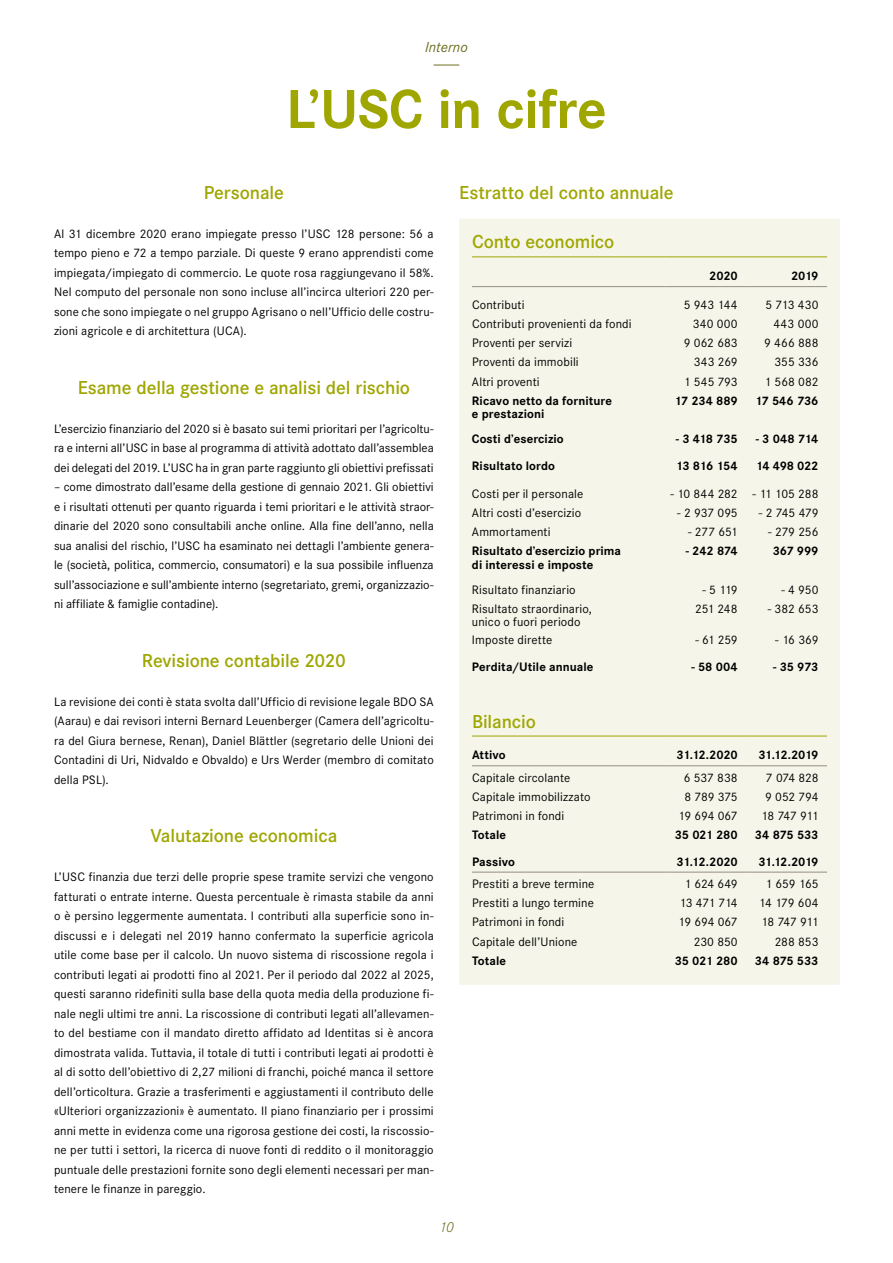
<style>
.page{position:relative;width:893px;height:1263px;background:#fff}
.page>*{position:absolute;margin:0;border:0;box-sizing:border-box;transform-origin:0 0}
.t1{font:700 57px "Corporate S";letter-spacing:-.015em;color:#9fa600}
.t2{font:600 19.5px "Corporate S";letter-spacing:-.005em;color:#9fa600}
.t3{font:italic 15px "Corporate S";letter-spacing:.005em;color:#6d6d20}
.t4{font:italic 300 15px "Corporate S";color:#6d6d20}
.t5{font:12.75px/19.5px "Corporate S";letter-spacing:.01em;color:#000;text-align:justify}
.t6{font:700 12.75px/13.5px "Corporate S";letter-spacing:.005em;color:#000}
.t7{font:12.75px "Corporate S";letter-spacing:-.015em;color:#000}
</style>
<div class="page">
<svg style="left:434px;top:65px;width:25px;height:1px"></svg>
<div style="left:459px;top:219px;width:381px;height:766px;background:#f5f6e9"></div>
<hr style="left:472px;top:765px;width:193px;height:1px;background:#968c88">
<hr style="left:665px;top:765px;width:81px;height:1px;background:#968c88">
<hr style="left:746px;top:765px;width:81px;height:1px;background:#968c88">
<hr style="left:472px;top:872px;width:193px;height:1px;background:#968c88">
<hr style="left:665px;top:872px;width:81px;height:1px;background:#968c88">
<hr style="left:746px;top:872px;width:81px;height:1px;background:#968c88">
<hr style="left:472px;top:257px;width:193px;height:1px;background:#9fa600">
<hr style="left:665px;top:257px;width:81px;height:1px;background:#9fa600">
<hr style="left:746px;top:257px;width:81px;height:1px;background:#9fa600">
<hr style="left:746px;top:286px;width:81px;height:1px;background:#968c88">
<hr style="left:665px;top:286px;width:81px;height:1px;background:#968c88">
<hr style="left:472px;top:736px;width:193px;height:1px;background:#9fa600">
<hr style="left:665px;top:736px;width:81px;height:1px;background:#9fa600">
<hr style="left:746px;top:736px;width:81px;height:1px;background:#9fa600">
<hr style="left:472px;top:286px;width:193px;height:1px;background:#968c88">
<p class="t3" style="left:425px;top:39px;width:44px">Interno</p>
<h1 class="t1" style="left:286px;top:76px;width:322px">L’USC in cifre</h1>
<h2 class="t2" style="left:204px;top:181px;width:82px">Personale</h2>
<p class="t5" style="left:54px;top:224px;width:381px">Al 31 dicembre 2020 erano impiegate presso l’USC 128 persone: 56 a tempo pieno e 72 a tempo parziale. Di queste 9 erano apprendisti come impiegata/impiegato di commercio. Le quote rosa raggiungevano il 58%.<br>Nel computo del personale non sono incluse all’incirca ulteriori 220 per&shy;sone che sono impiegate o nel gruppo Agrisano o nell’Ufficio delle costru&shy;zioni agricole e di architettura (UCA).</p>
<h2 class="t2" style="left:78px;top:376px;width:334px">Esame della gestione e analisi del rischio</h2>
<p class="t5" style="left:54px;top:419px;width:381px">L’esercizio finanziario del 2020 si è basato sui temi prioritari per l’agricoltu&shy;ra e interni all’USC in base al programma di attività adottato dall’assemblea dei delegati del 2019. L’USC ha in gran parte raggiunto gli obiettivi prefissati</p>
<p class="t5" style="left:54px;top:477px;width:381px">– come dimostrato dall’esame della gestione di gennaio 2021. Gli obiettivi e i risultati ottenuti per quanto riguarda i temi prioritari e le attività straor&shy;dinarie del 2020 sono consultabili anche online. Alla fine dell’anno, nella sua analisi del rischio, l’USC ha esaminato nei dettagli l’ambiente genera&shy;le (società, politica, commercio, consumatori) e la sua possibile influenza sull’associazione e sull’ambiente interno (segretariato, gremi, organizzazio&shy;ni affiliate &amp; famiglie contadine).</p>
<h2 class="t2" style="left:142px;top:649px;width:205px">Revisione contabile 2020</h2>
<p class="t5" style="left:54px;top:692px;width:381px">La revisione dei conti è stata svolta dall’Ufficio di revisione legale BDO SA (Aarau) e dai revisori interni Bernard Leuenberger (Camera dell’agricoltu&shy;ra del Giura bernese, Renan), Daniel Blättler (segretario delle Unioni dei Contadini di Uri, Nidvaldo e Obvaldo) e Urs Werder (membro di comitato della PSL).</p>
<h2 class="t2" style="left:150px;top:824px;width:188px">Valutazione economica</h2>
<p class="t5" style="left:54px;top:867px;width:381px">L’USC finanzia due terzi delle proprie spese tramite servizi che vengono fatturati o entrate interne. Questa percentuale è rimasta stabile da anni o è persino leggermente aumentata. I contributi alla superficie sono in&shy;discussi e i delegati nel 2019 hanno confermato la superficie agricola utile come base per il calcolo. Un nuovo sistema di riscossione regola i contributi legati ai prodotti fino al 2021. Per il periodo dal 2022 al 2025, questi saranno ridefiniti sulla base della quota media della produzione fi&shy;nale negli ultimi tre anni. La riscossione di contributi legati all’allevamen&shy;to del bestiame con il mandato diretto affidato ad Identitas si è ancora dimostrata valida. Tuttavia, il totale di tutti i contributi legati ai prodotti è al di sotto dell’obiettivo di 2,27 milioni di franchi, poiché manca il settore dell’orticoltura. Grazie a trasferimenti e aggiustamenti il contributo delle «Ulteriori organizzazioni» è aumentato. Il piano finanziario per i prossimi anni mette in evidenza come una rigorosa gestione dei costi, la riscossio&shy;ne per tutti i settori, la ricerca di nuove fonti di reddito o il monitoraggio puntuale delle prestazioni fornite sono degli elementi necessari per man&shy;tenere le finanze in pareggio.</p>
<h2 class="t2" style="left:459px;top:181px;width:216px">Estratto del conto annuale</h2>
<h2 class="t2" style="left:472px;top:231px;width:144px">Conto economico</h2>
<p class="t6" style="left:709px;top:270px;width:30px">2020</p>
<p class="t6" style="left:791px;top:270px;width:29px">2019</p>
<p class="t5" style="left:472px;top:295px;width:54px">Contributi</p>
<p class="t5" style="left:684px;top:295px;width:55px">5 943 144</p>
<p class="t5" style="left:765px;top:295px;width:55px">5 713 430</p>
<p class="t5" style="left:472px;top:314px;width:161px">Contributi provenienti da fondi</p>
<p class="t5" style="left:693px;top:314px;width:46px">340 000</p>
<p class="t5" style="left:773px;top:314px;width:47px">443 000</p>
<p class="t5" style="left:472px;top:333px;width:102px">Proventi per servizi</p>
<p class="t5" style="left:684px;top:333px;width:55px">9 062 683</p>
<p class="t5" style="left:764px;top:333px;width:56px">9 466 888</p>
<p class="t5" style="left:472px;top:352px;width:108px">Proventi da immobili</p>
<p class="t5" style="left:694px;top:352px;width:45px">343 269</p>
<p class="t5" style="left:774px;top:352px;width:46px">355 336</p>
<p class="t5" style="left:472px;top:372px;width:69px">Altri proventi</p>
<p class="t5" style="left:684px;top:372px;width:56px">1 545 793</p>
<p class="t5" style="left:765px;top:372px;width:55px">1 568 082</p>
<p class="t6" style="left:472px;top:394px;width:142px">Ricavo netto da forniture e prestazioni</p>
<p class="t6" style="left:674px;top:394px;width:65px">17 234 889</p>
<p class="t6" style="left:755px;top:394px;width:65px">17 546 736</p>
<p class="t6" style="left:472px;top:432px;width:93px">Costi d’esercizio</p>
<p class="t6" style="left:676px;top:432px;width:63px">- 3 418 735</p>
<p class="t6" style="left:756px;top:432px;width:64px">- 3 048 714</p>
<p class="t6" style="left:472px;top:460px;width:85px">Risultato lordo</p>
<p class="t6" style="left:676px;top:460px;width:63px">13 816 154</p>
<p class="t6" style="left:756px;top:460px;width:64px">14 498 022</p>
<p class="t5" style="left:472px;top:484px;width:113px">Costi per il personale</p>
<p class="t7" style="left:670px;top:486px;width:150px">- 10 844 282 - 11 105 288</p>
<p class="t5" style="left:472px;top:503px;width:111px">Altri costi d’esercizio</p>
<p class="t5" style="left:677px;top:503px;width:62px">- 2 937 095</p>
<p class="t5" style="left:759px;top:503px;width:61px">- 2 745 479</p>
<p class="t5" style="left:472px;top:522px;width:80px">Ammortamenti</p>
<p class="t5" style="left:688px;top:522px;width:51px">- 277 651</p>
<p class="t5" style="left:768px;top:522px;width:52px">- 279 256</p>
<p class="t6" style="left:472px;top:545px;width:151px">Risultato d’esercizio prima di interessi e imposte</p>
<p class="t6" style="left:686px;top:545px;width:54px">- 242 874</p>
<p class="t6" style="left:773px;top:545px;width:47px">367 999</p>
<p class="t5" style="left:472px;top:580px;width:105px">Risultato finanziario</p>
<p class="t5" style="left:702px;top:580px;width:37px">- 5 119</p>
<p class="t5" style="left:781px;top:580px;width:39px">- 4 950</p>
<p class="t5" style="left:472px;top:602px;width:122px;line-height:13.5px">Risultato straordinario, unico o fuori periodo</p>
<p class="t5" style="left:695px;top:599px;width:44px">251 248</p>
<p class="t5" style="left:768px;top:599px;width:52px">- 382 653</p>
<p class="t5" style="left:472px;top:630px;width:82px">Imposte dirette</p>
<p class="t5" style="left:695px;top:630px;width:44px">- 61 259</p>
<p class="t5" style="left:775px;top:630px;width:45px">- 16 369</p>
<p class="t6" style="left:472px;top:661px;width:123px">Perdita/Utile annuale</p>
<p class="t6" style="left:692px;top:661px;width:48px">- 58 004</p>
<p class="t6" style="left:773px;top:661px;width:47px">- 35 973</p>
<h2 class="t2" style="left:472px;top:710px;width:65px">Bilancio</h2>
<p class="t6" style="left:472px;top:749px;width:35px">Attivo</p>
<p class="t6" style="left:677px;top:749px;width:63px">31.12.2020</p>
<p class="t6" style="left:758px;top:749px;width:62px">31.12.2019</p>
<p class="t5" style="left:472px;top:768px;width:100px">Capitale circolante</p>
<p class="t5" style="left:684px;top:768px;width:56px">6 537 838</p>
<p class="t5" style="left:766px;top:768px;width:54px">7 074 828</p>
<p class="t5" style="left:472px;top:787px;width:120px">Capitale immobilizzato</p>
<p class="t5" style="left:684px;top:787px;width:55px">8 789 375</p>
<p class="t5" style="left:765px;top:787px;width:55px">9 052 794</p>
<p class="t5" style="left:472px;top:806px;width:94px">Patrimoni in fondi</p>
<p class="t5" style="left:678px;top:806px;width:61px">19 694 067</p>
<p class="t5" style="left:761px;top:806px;width:59px">18 747 911</p>
<p class="t6" style="left:472px;top:828px;width:36px">Totale</p>
<p class="t6" style="left:675px;top:828px;width:65px">35 021 280</p>
<p class="t6" style="left:755px;top:828px;width:65px">34 875 533</p>
<p class="t6" style="left:472px;top:855px;width:44px">Passivo</p>
<p class="t6" style="left:677px;top:855px;width:63px">31.12.2020</p>
<p class="t6" style="left:758px;top:855px;width:62px">31.12.2019</p>
<p class="t5" style="left:472px;top:874px;width:124px">Prestiti a breve termine</p>
<p class="t5" style="left:684px;top:874px;width:55px">1 624 649</p>
<p class="t5" style="left:765px;top:874px;width:55px">1 659 165</p>
<p class="t5" style="left:472px;top:893px;width:123px">Prestiti a lungo termine</p>
<p class="t5" style="left:680px;top:893px;width:60px">13 471 714</p>
<p class="t5" style="left:759px;top:893px;width:61px">14 179 604</p>
<p class="t5" style="left:472px;top:912px;width:94px">Patrimoni in fondi</p>
<p class="t5" style="left:678px;top:912px;width:61px">19 694 067</p>
<p class="t5" style="left:761px;top:912px;width:59px">18 747 911</p>
<p class="t5" style="left:472px;top:931px;width:107px">Capitale dell’Unione</p>
<p class="t5" style="left:694px;top:931px;width:46px">230 850</p>
<p class="t5" style="left:775px;top:931px;width:45px">288 853</p>
<p class="t6" style="left:472px;top:954px;width:36px">Totale</p>
<p class="t6" style="left:675px;top:954px;width:65px">35 021 280</p>
<p class="t6" style="left:755px;top:954px;width:65px">34 875 533</p>
<p class="t4" style="left:439px;top:1219px;width:16px">10</p>
</div>
